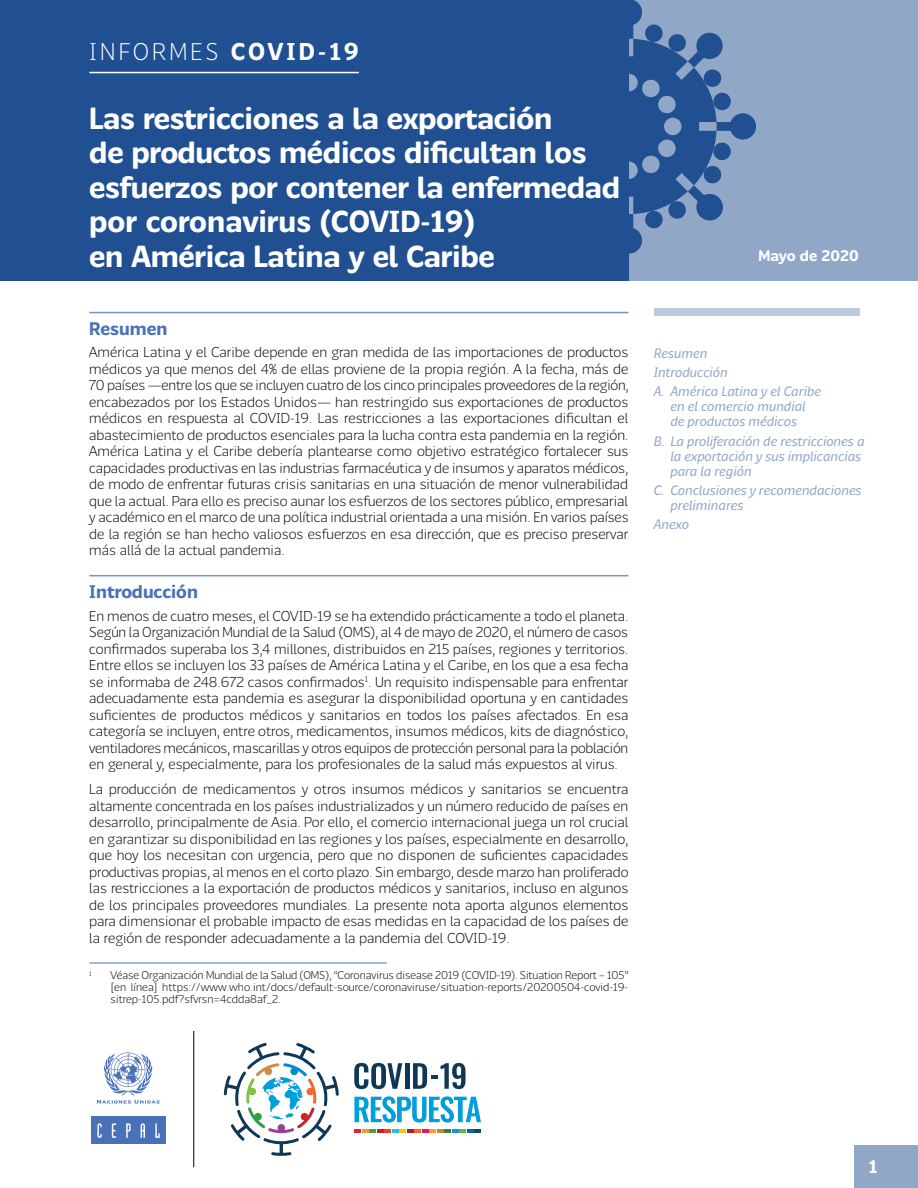
<style>
.page{position:relative;width:918px;height:1188px;background:#fff}
.page>*{position:absolute;margin:0;border:0;box-sizing:border-box;transform-origin:0 0}
.Titulo{font:700 30px/34.5px "Chilena";letter-spacing:-.01em;color:#fff}
.Titulo-2{font:300 24px "Chilena";letter-spacing:.13em;color:#fff}
.Subtitulo_1{font:700 18px "Chilena";color:#4971b8}
.t1{font:700 18px "Chilena";color:#fff}
.encabezado{font:700 15px "Chilena";color:#fff}
.Cuerpo{font:300 14.25px/16.5px "Chilena";color:#000;text-align:justify}
.Fuente{font:italic 13.5px/15px "Chilena";color:#90a7c8}
.footnote{font:300 11.25px/12px "Chilena";color:#000;text-align:justify}
.footnote-2{font:300 6.6px "Chilena";color:#000}
.s1{font-weight:700}
</style>
<div class="page">
<div style="left:854px;top:1145px;width:64px;height:43px;background:#90a7c8"></div>
<div style="left:628px;top:0;width:290px;height:281px;background:#90a7c8"></div>
<svg style="left:628px;top:0;width:128px;height:255px"></svg>
<div style="left:0;top:0;width:628px;height:281px;background:#204f92"></div>
<hr style="left:89px;top:72px;width:270px;height:1px;background:#fff">
<div style="left:654px;top:309px;width:206px;height:7px;background:#bccade"></div>
<hr style="left:193px;top:1031px;width:1px;height:136px;background:#000">
<svg style="left:224px;top:1043px;width:115px;height:113px"></svg>
<svg style="left:354px;top:1063px;width:48px;height:26px"></svg>
<div style="left:405px;top:1063px;width:5px;height:26px;background:#0f3857"></div>
<svg style="left:413px;top:1063px;width:53px;height:26px"></svg>
<svg style="left:354px;top:1130px;width:127px;height:3px"></svg>
<div style="left:91px;top:1117px;width:74px;height:27px;background:#4971b8"></div>
<svg style="left:97px;top:1123px;width:5px;height:15px"></svg>
<svg style="left:112px;top:1123px;width:4px;height:15px"></svg>
<svg style="left:126px;top:1123px;width:5px;height:15px"></svg>
<svg style="left:141px;top:1123px;width:4px;height:15px"></svg>
<svg style="left:155px;top:1123px;width:5px;height:15px"></svg>
<svg style="left:97px;top:1052px;width:63px;height:52px"></svg>
<svg style="left:354px;top:1096px;width:127px;height:27px"></svg>
<hr style="left:89px;top:312px;width:539px;height:1px;background:#7b91c9">
<hr style="left:89px;top:575px;width:539px;height:1px;background:#7b91c9">
<hr style="left:89px;top:963px;width:298px;height:1px;background:#4971b8">
<p class="Titulo-2" style="left:89px;top:35px;width:271px">INFORMES <span class="s1">COVID-19</span></p>
<p class="Titulo" style="left:89px;top:99px;width:532px">Las restricciones a la exportación<br>de productos médicos dificultan los esfuerzos por contener la enfermedad por coronavirus (COVID-19)<br>en América Latina y el Caribe</p>
<p class="Subtitulo_1" style="left:89px;top:315px;width:80px">Resumen</p>
<p class="Cuerpo" style="left:89px;top:343px;width:541px">América Latina y el Caribe depende en gran medida de las importaciones de productos médicos ya que menos del 4% de ellas proviene de la propia región. A la fecha, más de 70 países —entre los que se incluyen cuatro de los cinco principales proveedores de la región, encabezados por los Estados Unidos— han restringido sus exportaciones de productos médicos en respuesta al COVID-19. Las restricciones a las exportaciones dificultan el abastecimiento de productos esenciales para la lucha contra esta pandemia en la región.<br>América Latina y el Caribe debería plantearse como objetivo estratégico fortalecer sus capacidades productivas en las industrias farmacéutica y de insumos y aparatos médicos, de modo de enfrentar futuras crisis sanitarias en una situación de menor vulnerabilidad que la actual. Para ello es preciso aunar los esfuerzos de los sectores público, empresarial y académico en el marco de una política industrial orientada a una misión. En varios países de la región se han hecho valiosos esfuerzos en esa dirección, que es preciso preservar más allá de la actual pandemia.</p>
<p class="Subtitulo_1" style="left:89px;top:578px;width:110px">Introducción</p>
<p class="Cuerpo" style="left:89px;top:607px;width:541px">En menos de cuatro meses, el COVID-19 se ha extendido prácticamente a todo el planeta.<br>Según la Organización Mundial de la Salud (OMS), al 4 de mayo de 2020, el número de casos confirmados superaba los 3,4 millones, distribuidos en 215 países, regiones y territorios.<br>Entre ellos se incluyen los 33 países de América Latina y el Caribe, en los que a esa fecha se informaba de 248.672 casos confirmados<sup>1</sup>. Un requisito indispensable para enfrentar adecuadamente esta pandemia es asegurar la disponibilidad oportuna y en cantidades suficientes de productos médicos y sanitarios en todos los países afectados. En esa categoría se incluyen, entre otros, medicamentos, insumos médicos, kits de diagnóstico, ventiladores mecánicos, mascarillas y otros equipos de protección personal para la población en general y, especialmente, para los profesionales de la salud más expuestos al virus.</p>
<p class="Cuerpo" style="left:89px;top:780px;width:541px">La producción de medicamentos y otros insumos médicos y sanitarios se encuentra altamente concentrada en los países industrializados y un número reducido de países en desarrollo, principalmente de Asia. Por ello, el comercio internacional juega un rol crucial en garantizar su disponibilidad en las regiones y los países, especialmente en desarrollo, que hoy los necesitan con urgencia, pero que no disponen de suficientes capacidades productivas propias, al menos en el corto plazo. Sin embargo, desde marzo han proliferado las restricciones a la exportación de productos médicos y sanitarios, incluso en algunos de los principales proveedores mundiales. La presente nota aporta algunos elementos para dimensionar el probable impacto de esas medidas en la capacidad de los países de la región de responder adecuadamente a la pandemia del COVID-19.</p>
<p class="footnote-2" style="left:89px;top:969px;width:4px">1</p>
<p class="footnote" style="left:111px;top:969px;width:520px">Véase Organización Mundial de la Salud (OMS), “Coronavirus disease 2019 (COVID-19). Situation Report – 105” [en línea] https://www.who.int/docs/default-source/coronaviruse/situation-reports/20200504-covid-19- sitrep-105.pdf?sfvrsn=4cdda8af_2.</p>
<p class="encabezado" style="left:758px;top:245px;width:102px">Mayo de 2020</p>
<p class="Fuente" style="left:654px;top:345px;width:55px">Resumen</p>
<p class="Fuente" style="left:654px;top:364px;width:75px">Introducción</p>
<p class="Fuente" style="left:654px;top:384px;width:169px;text-align:center">A. América Latina y el Caribe en el comercio mundial<br>de productos médicos</p>
<p class="Fuente" style="left:670px;top:433px;width:196px;text-indent:-16px">B. La proliferación de restricciones a la exportación y sus implicancias para la región</p>
<p class="Fuente" style="left:670px;top:482px;width:193px;text-indent:-16px">C. Conclusiones y recomendaciones preliminares</p>
<p class="Fuente" style="left:654px;top:516px;width:37px">Anexo</p>
<p class="t1" style="left:869px;top:1154px;width:10px">1</p>
</div>
